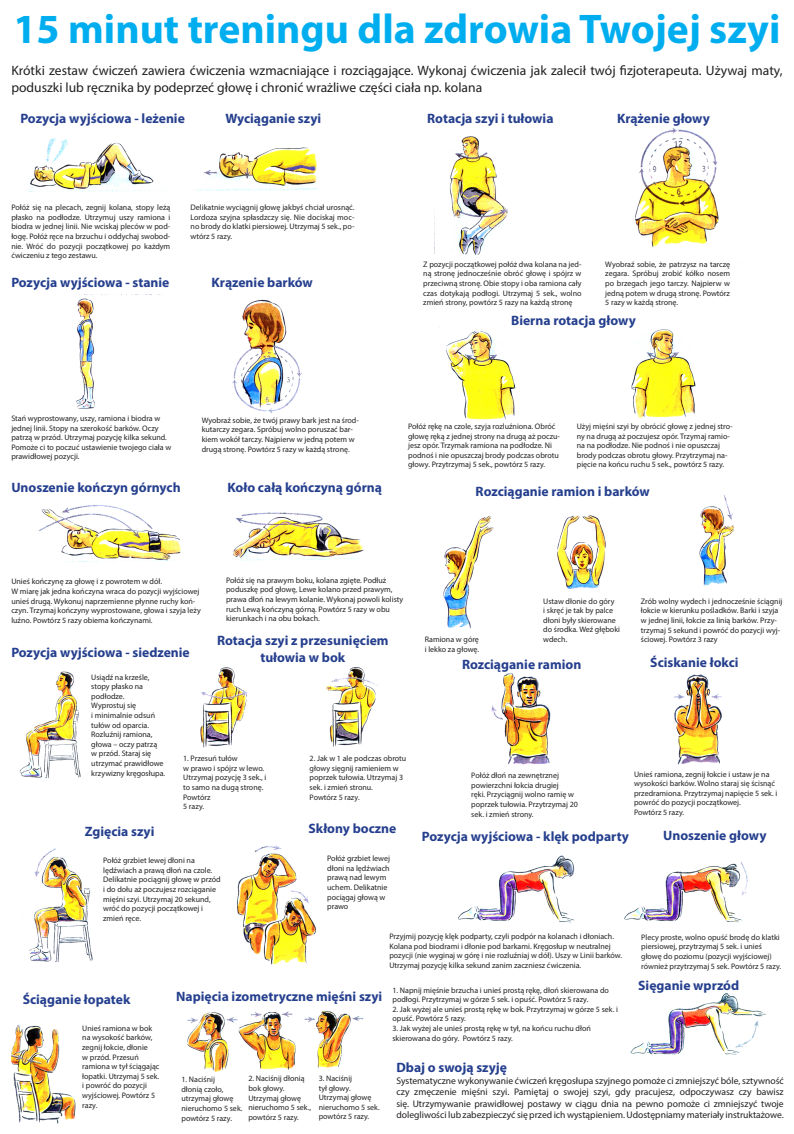
<style>
.page{position:relative;width:794px;height:1134px;background:#fff}
.page>*{position:absolute;margin:0;border:0;box-sizing:border-box;transform-origin:0 0}
.t1{font:700 41.6px "Myriad Pro";color:#00aeef}
.t2{font:700 13.6px "Myriad Pro";color:#253f8e}
.t3{font:13.6px/16.3px "Myriad Pro";color:#231f20}
.Normalny{font:9.6px/11.5px "Myriad Pro";color:#231f20;text-align:justify}
.Normalny-2{font:8px/9.6px "Myriad Pro";color:#231f20}
</style>
<div class="page">
<img style="left:19px;top:667px;width:229px;height:112px">
<img style="left:491px;top:673px;width:231px;height:92px">
<img style="left:458px;top:855px;width:290px;height:68px">
<img style="left:29px;top:848px;width:64px;height:114px">
<img style="left:325px;top:667px;width:53px;height:80px">
<img style="left:236px;top:845px;width:80px;height:120px">
<img style="left:699px;top:495px;width:36px;height:91px">
<img style="left:24px;top:138px;width:294px;height:54px">
<img style="left:434px;top:128px;width:285px;height:127px">
<img style="left:76px;top:298px;width:226px;height:115px">
<img style="left:439px;top:326px;width:257px;height:94px">
<img style="left:38px;top:505px;width:326px;height:57px">
<img style="left:443px;top:515px;width:163px;height:114px">
<img style="left:11px;top:1004px;width:353px;height:120px">
<img style="left:630px;top:993px;width:136px;height:62px">
<p class="t1" style="left:14px;top:1px;width:768px">15 minut treningu dla zdrowia Twojej szyi</p>
<p class="t3" style="left:11px;top:62px;width:773px">Krótki zestaw ćwiczeń zawiera ćwiczenia wzmacniające i rozciągające. Wykonaj ćwiczenia jak zalecił twój fizjoterapeuta. Używaj maty, poduszki lub ręcznika by podeprzeć głowę i chronić wrażliwe części ciała np. kolana</p>
<p class="t2" style="left:20px;top:109px;width:166px">Pozycja wyjściowa - leżenie</p>
<p class="t2" style="left:427px;top:109px;width:128px">Rotacja szyi i tułowia</p>
<p class="t2" style="left:617px;top:109px;width:94px">Krążenie głowy</p>
<p class="t2" style="left:225px;top:109px;width:97px">Wyciąganie szyi</p>
<p class="Normalny-2" style="left:11px;top:202px;width:160px;text-align:justify">Połóż się na plecach, zegnij kolana, stopy leżą płasko na podłodze. Utrzymuj uszy ramiona i biodra w jednej linii. Nie wciskaj pleców w pod&shy;łogę. Połóż ręce na brzuchu i oddychaj swobod&shy;nie. Wróć do pozycji początkowej po każdym ćwiczeniu z tego zestawu.</p>
<p class="Normalny-2" style="left:190px;top:202px;width:165px;text-align:justify">Delikatnie wyciągnij głowę jakbyś chciał urosnąć.<br>Lordoza szyjna spłasdzczy się. Nie dociskaj moc&shy;no brody do klatki piersiowej. Utrzymaj 5 sek., po&shy;wtórz 5 razy.</p>
<p class="t2" style="left:11px;top:273px;width:160px">Pozycja wyjściowa - stanie</p>
<p class="t2" style="left:212px;top:273px;width:103px">Krązenie barków</p>
<p class="Normalny-2" style="left:423px;top:259px;width:160px;text-align:justify">Z pozycji początkowej połóż dwa kolana na jed&shy;ną stronę jednocześnie obróć głowę i spójrz w przeciwną stronę. Obie stopy i oba ramiona cały czas dotykają podłogi. Utrzymaj 5 sek., wolno zmień strony, powtórz 5 razy na każdą stronę</p>
<p class="Normalny-2" style="left:605px;top:259px;width:126px;text-align:justify">Wyobraź sobie, że patrzysz na tarczę zegara. Spróbuj zrobić kółko nosem po brzegach jego tarczy. Najpierw w jedną potem w drugą stronę. Powtórz 5 razy w każdą stronę.</p>
<p class="t2" style="left:511px;top:312px;width:126px">Bierna rotacja głowy</p>
<p class="Normalny-2" style="left:11px;top:413px;width:161px">Stań wyprostowany, uszy, ramiona i biodra w jednej linii. Stopy na szerokość barków. Oczy patrzą w przód. Utrzymaj pozycję kilka sekund.<br>Pomoże ci to poczuć ustawienie twojego ciała w prawidłowej pozycji.</p>
<p class="Normalny-2" style="left:202px;top:415px;width:159px">Wyobraź sobie, że twój prawy bark jest na środ&shy;kutarczy zegara. Spróbuj wolno poruszać bar&shy;kiem wokół tarczy. Najpierw w jedną potem w drugą stronę. Powtórz 5 razy w każdą stronę.</p>
<p class="Normalny-2" style="left:408px;top:421px;width:153px">Połóż rękę na czole, szyja rozluźniona. Obróć głowę ręką z jednej strony na drugą aż poczu&shy;jesz opór. Trzymak ramiona na podłodze. Ni podnoś i nie opuszczaj brody podczas obrotu głowy. Przytrzymaj 5 sek., powtórz 5 razy.</p>
<p class="Normalny-2" style="left:577px;top:421px;width:157px">Użyj mięśni szyi by obrócić głowę z jednej stro&shy;ny na drugą aż poczujesz opór. Trzymaj ramio&shy;na na podłodze. Nie podnoś i nie opuszczaj brody podczas obrotu głowy. Przytrzymaj na&shy;pięcie na końcu ruchu 5 sek., powtórz 5 razy.</p>
<p class="t2" style="left:11px;top:479px;width:171px">Unoszenie kończyn górnych</p>
<p class="t2" style="left:227px;top:478px;width:156px">Koło całą kończyną górną</p>
<p class="t2" style="left:475px;top:483px;width:176px">Rozciąganie ramion i barków</p>
<p class="Normalny-2" style="left:11px;top:577px;width:152px">Unieś kończynę za głowę i z powrotem w dół.</p>
<p class="Normalny-2" style="left:11px;top:586px;width:191px">W miarę jak jedna kończyna wraca do pozycji wyjściowej unieś drugą. Wykonuj naprzemienne płynne ruchy koń&shy;czyn. Trzymaj kończyny wyprostowane, głowa i szyja leży luźno. Powtórz 5 razy obiema kończynami.</p>
<p class="Normalny-2" style="left:226px;top:575px;width:179px">Połóż się na prawym boku, kolana zgięte. Podłuż poduszkę pod głowę, Lewe kolano przed prawym, prawa dłoń na lewym kolanie. Wykonaj powoli kolisty ruch Lewą kończyną górną. Powtórz 5 razy w obu kierunkach i na obu bokach.</p>
<p class="t2" style="left:11px;top:643px;width:180px">Pozycja wyjściowa - siedzenie</p>
<p class="t2" style="left:217px;top:632px;width:173px">Rotacja szyi z przesunięciem</p>
<p class="t2" style="left:260px;top:648px;width:86px">tułowia w bok</p>
<p class="Normalny-2" style="left:91px;top:672px;width:60px">Usiądź na krześle, stopy płasko na podłodze.</p>
<p class="Normalny-2" style="left:91px;top:701px;width:46px">Wyprostuj się</p>
<p class="Normalny-2" style="left:91px;top:710px;width:75px">i minimalnie odsuń tułów od oparcia.<br>Rozluźnij ramiona, głowa – oczy patrzą<br>w przód. Staraj się utrzymać prawidłowe krzywizny kręgosłupa.</p>
<p class="Normalny-2" style="left:183px;top:754px;width:56px">1. Przesuń tułów</p>
<p class="Normalny-2" style="left:183px;top:763px;width:85px">w prawo i spójrz w lewo.<br>Utrzymaj pozycję 3 sek., i to samo na dugą stronę.<br>Powtórz</p>
<p class="Normalny-2" style="left:183px;top:802px;width:22px">5 razy.</p>
<p class="Normalny-2" style="left:310px;top:754px;width:98px">2. Jak w 1 ale podczas obrotu głowy sięgnij ramieniem w poprzek tułowia. Utrzymaj 3 sek. i zmień stronu.</p>
<p class="Normalny-2" style="left:310px;top:792px;width:52px">Powtórz 5 razy.</p>
<p class="t2" style="left:85px;top:822px;width:71px">Zgięcia szyi</p>
<p class="t2" style="left:308px;top:820px;width:89px">Skłony boczne</p>
<p class="Normalny-2" style="left:103px;top:855px;width:119px">Połóż grzbiet lewej dłoni na lędźwiach a prawą dłoń na czole.<br>Delikatnie pociągnij głowę w przód i do dołu aż poczujesz rozciąganie mięśni szyi. Utrzymaj 20 sekund, wróć do pozycji początkowej i zmień ręce.</p>
<p class="Normalny-2" style="left:327px;top:854px;width:64px">Połóż grzbiet lewej dłoni na lędźwiach prawą nad lewym uchem. Delikatnie pociągaj głową w prawo</p>
<p class="Normalny-2" style="left:425px;top:635px;width:56px">Ramiona w górę</p>
<p class="Normalny-2" style="left:425px;top:644px;width:56px">i lekko za głowę.</p>
<p class="Normalny-2" style="left:543px;top:596px;width:78px">Ustaw dłonie do góry<br>i skręć je tak by palce dłoni były skierowane do środka. Weź głęboki wdech.</p>
<p class="Normalny-2" style="left:641px;top:596px;width:143px">Zrób wolny wydech i jednocześnie ściągnij łokcie w kierunku pośladków. Barki i szyja w jednej linii, łokcie za linią barków. Przy&shy;trzymaj 5 sekund i powróć do pozycji wyj&shy;ściowej. Powtórz 3 razy</p>
<p class="t2" style="left:462px;top:655px;width:121px">Rozciąganie ramion</p>
<p class="t2" style="left:650px;top:654px;width:90px">Ściskanie łokci</p>
<p class="Normalny-2" style="left:471px;top:771px;width:108px">Połóż dłoń na zewnętrznej powierzchni łokcia drugiej<br>ręki. Przyciągnij wolno ramię w poprzek tułowia. Przytrzymaj 20 sek. i zmień strony.</p>
<p class="Normalny-2" style="left:634px;top:769px;width:145px">Unieś ramiona, zegnij łokcie i ustaw je na wysokości barków. Wolno staraj się ścisnąć przedramiona. Przytrzymaj napięcie 5 sek. i powróć do pozycji początkowej.</p>
<p class="Normalny-2" style="left:634px;top:807px;width:52px">Powtórz 5 razy.</p>
<p class="t2" style="left:422px;top:828px;width:208px">Pozycja wyjściowa - klęk podparty</p>
<p class="t2" style="left:663px;top:827px;width:105px">Unoszenie głowy</p>
<p class="t2" style="left:23px;top:991px;width:109px">Ściąganie łopatek</p>
<p class="t2" style="left:176px;top:988px;width:208px">Napięcia izometryczne mięśni szyi</p>
<p class="Normalny-2" style="left:82px;top:1023px;width:79px">Unieś ramiona w bok na wysokość barków, zegnij łokcie, dłonie<br>w przód. Przesuń ramiona w tył ściągając łopatki. Utrzymaj 5 sek. i powróć do pozycji wyjściowej. Powtórz 5 razy.</p>
<p class="Normalny-2" style="left:181px;top:1074px;width:63px">1. Naciśnij<br>dłonią czoło, utrzymaj głowę nieruchomo 5 sek. powtórz 5 razy.</p>
<p class="Normalny-2" style="left:248px;top:1074px;width:64px">2. Naciśnij dłonią bok głowy.<br>Utrzymaj głowę nieruchomo 5 sek., powtórz 5 razy.</p>
<p class="Normalny-2" style="left:319px;top:1073px;width:63px">3. Naciśnij<br>tył głowy.<br>Utrzymaj głowę nieruchomo 5 sek. powtórz 5 razy.</p>
<p class="Normalny-2" style="left:389px;top:931px;width:234px">Przyjmij pozycję klęk podparty, czyli podpór na kolanach i dłoniach.<br>Kolana pod biodrami i dłonie pod barkami. Kręgosłup w neutralnej pozycji (nie wyginaj w górę i nie rozluźniaj w dół). Uszy w Linii barków.<br>Utrzymaj pozycję kilka sekund zanim zaczniesz ćwiczenia.</p>
<p class="Normalny-2" style="left:641px;top:932px;width:141px">Plecy proste, wolno opuść brodę do klatki piersiowej, przytrzymaj 5 sek. i unieś głowę do poziomu (pozycji wyjściowej) również przytrzymaj 5 sek. Powtórz 5 razy.</p>
<p class="Normalny-2" style="left:392px;top:985px;width:218px">1. Napnij mięśnie brzucha i unieś prostą rękę, dłoń skierowana do podłogi. Przytrzymaj w górze 5 sek. i opuść. Powtórz 5 razy.</p>
<p class="Normalny-2" style="left:392px;top:1004px;width:227px">2. Jak wyżej ale unieś prostą rękę w bok. Przytrzymaj w górze 5 sek. i opuść. Powtórz 5 razy.</p>
<p class="Normalny-2" style="left:392px;top:1023px;width:200px">3. Jak wyżej ale unieś prostą rękę w tył, na końcu ruchu dłoń skierowana do góry. Powtórz 5 razy.</p>
<p class="t2" style="left:638px;top:976px;width:103px">Sięganie wprzód</p>
<p class="t2" style="left:396px;top:1058px;width:112px">Dbaj o swoją szyję</p>
<p class="Normalny" style="left:396px;top:1074px;width:389px">Systematyczne wykonywanie ćwiczeń kręgosłupa szyjnego pomoże ci zmniejszyć bóle, sztywność czy zmęczenie mięśni szyi. Pamiętaj o swojej szyi, gdy pracujesz, odpoczywasz czy bawisz się. Utrzymywanie prawidłowej postawy w ciągu dnia na pewno pomoże ci zmniejszyć twoje dolegliwości lub zabezpieczyć się przed ich wystąpieniem. Udostępniamy materiały instruktażowe.</p>
</div>
